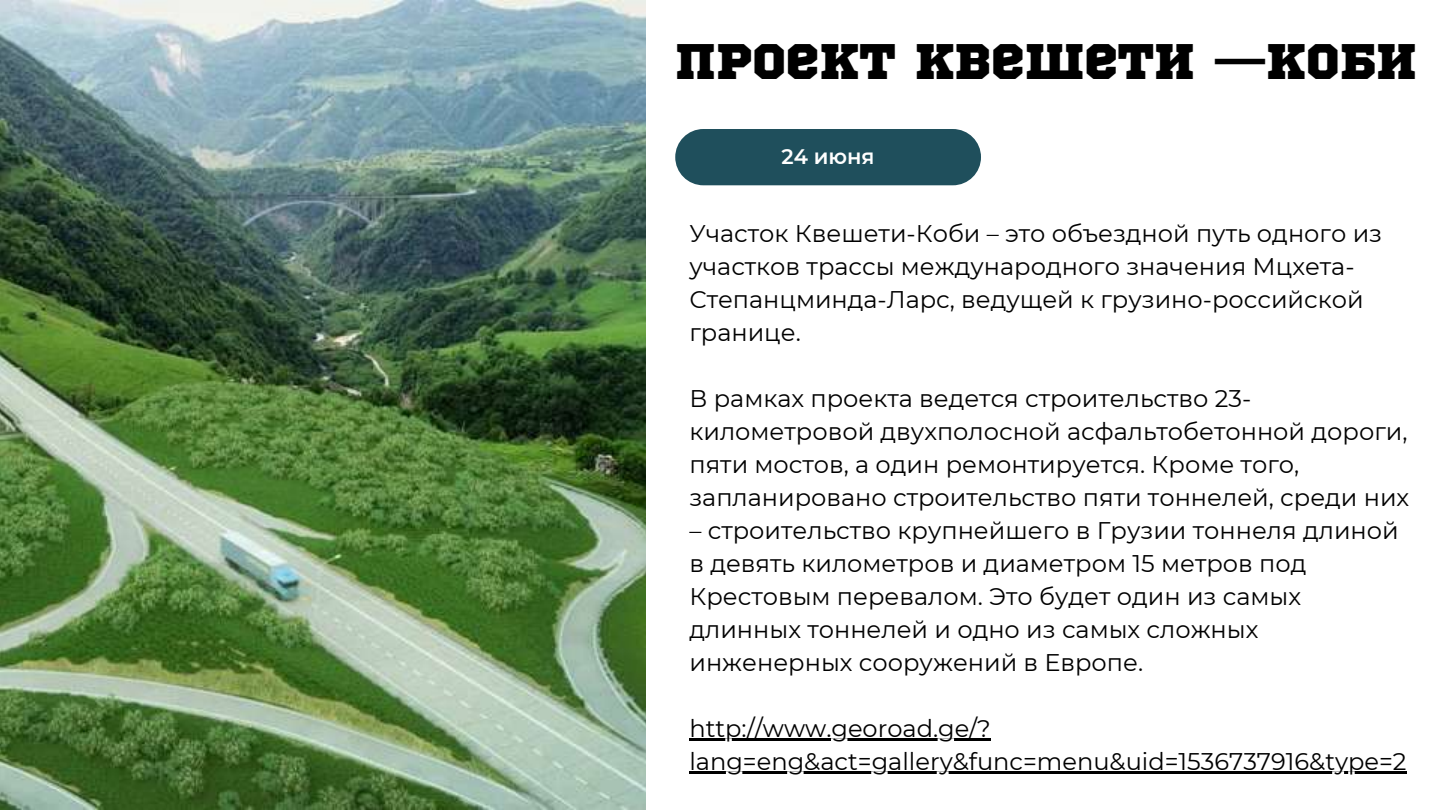
<style>
.page{position:relative;width:1440px;height:810px;background:#fff}
.page>*{position:absolute;margin:0;border:0;box-sizing:border-box;transform-origin:0 0}
.t1{font:49.7px "Sports World";color:#000}
.t2{font:24.1px/33px "Montserrat";color:#000}
.t3{font:600 21px "Montserrat";color:#fff}
</style>
<div class="page">
<img style="left:0;top:0;width:646px;height:810px">
<div style="left:675px;top:129px;width:306px;height:56px;background:#1f4f5c;border-radius:28px"></div>
<hr style="left:689px;top:739px;width:302px;height:2px;background:#000">
<hr style="left:689px;top:772px;width:718px;height:2px;background:#000">
<h1 class="t1" style="left:675px;top:39px;width:743px">Проект Квешети —Коби</h1>
<p class="t3" style="left:782px;top:143px;width:95px">24 июня</p>
<p class="t2" style="left:689px;top:217px;width:694px">Участок Квешети-Коби – это объездной путь одного из участков трассы международного значения Мцхета-Степанцминда-Ларс, ведущей к грузино-российской границе.</p>
<p class="t2" style="left:689px;top:382px;width:721px">В рамках проекта ведется строительство 23- километровой двухполосной асфальтобетонной дороги, пяти мостов, а один ремонтируется. Кроме того, запланировано строительство пяти тоннелей, среди них</p>
<p class="t2" style="left:689px;top:514px;width:711px">– строительство крупнейшего в Грузии тоннеля длиной в девять километров и диаметром 15 метров под Крестовым перевалом. Это будет один из самых длинных тоннелей и одно из самых сложных инженерных сооружений в Европе.</p>
<p class="t2" style="left:689px;top:712px;width:719px">http://www.georoad.ge/? lang=eng&amp;act=gallery&amp;func=menu&amp;uid=1536737916&amp;type=2</p>
</div>
